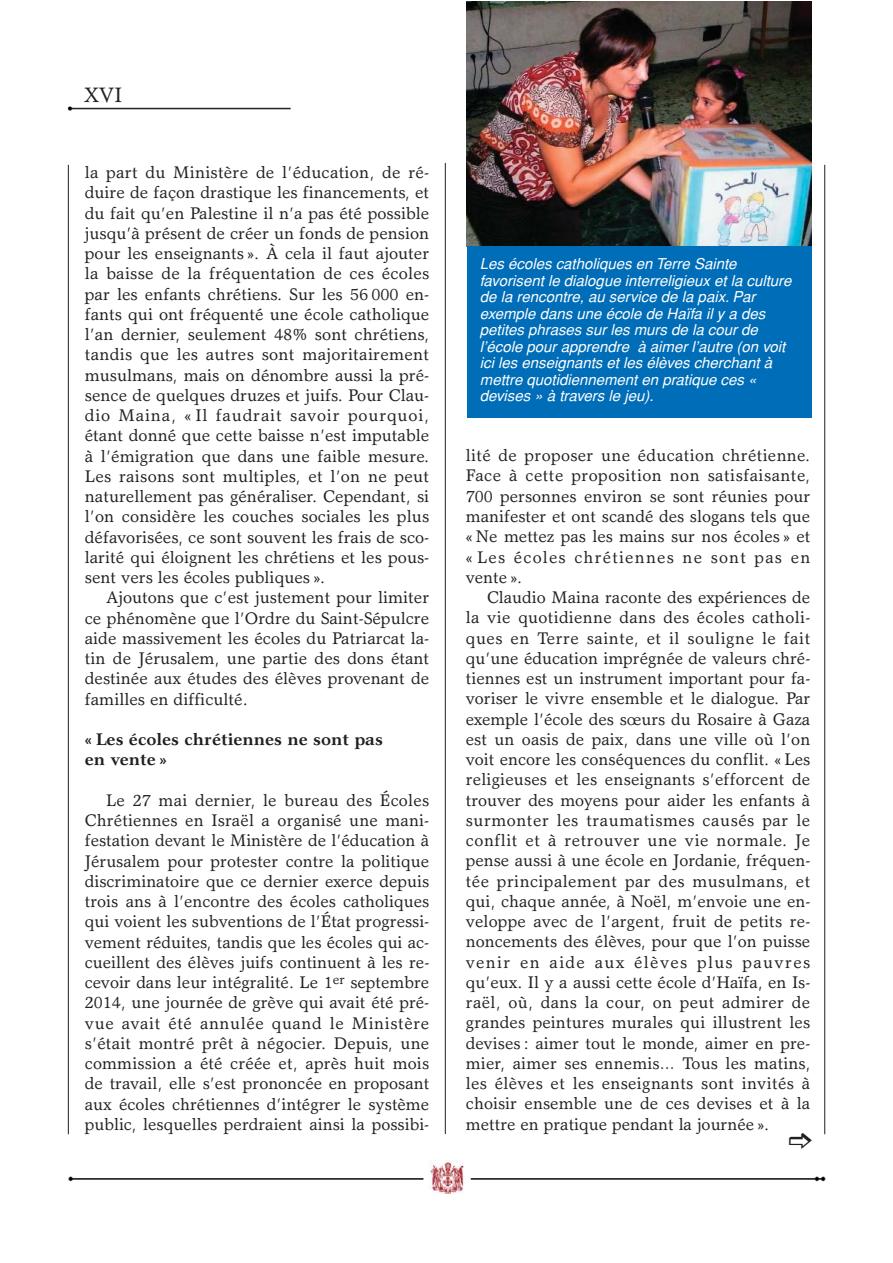
<style>
.page{position:relative;width:893px;height:1263px;background:#fff}
.page>*{position:absolute;margin:0;border:0;box-sizing:border-box;transform-origin:0 0}
.t1{font:21px "Garth Graphic";color:#231f20}
.t2{font:16.95px/20.2px "Garth Graphic";color:#231f20;text-align:justify}
.t3{font:700 16.95px/20.2px "Garth Graphic";color:#231f20}
.t4{font:italic 15px/16.5px "Helvetica";color:#fff}
</style>
<div class="page">
<hr style="left:68px;top:165px;width:1px;height:969px;background:#231f20">
<hr style="left:824px;top:165px;width:1px;height:969px;background:#231f20">
<img style="left:68px;top:1176px;width:758px;height:6px">
<img style="left:429px;top:1161px;width:35px;height:33px">
<hr style="left:445px;top:163px;width:1px;height:971px;background:#231f20">
<img style="left:67px;top:106px;width:224px;height:5px">
<img style="left:467px;top:1px;width:344px;height:245px">
<div style="left:467px;top:246px;width:344px;height:171px;background:#006db8"></div>
<p class="t1" style="left:84px;top:86px;width:40px">XVI</p>
<p class="t2" style="left:85px;top:164px;width:346px">la part du Ministère de l’éducation, de ré&shy;duire de façon drastique les financements, et du fait qu’en Palestine il n’a pas été possible jusqu’à présent de créer un fonds de pension pour les enseignants ». À cela il faut ajouter la baisse de la fréquentation de ces écoles par les enfants chrétiens. Sur les 56 000 en&shy;fants qui ont fréquenté une école catholique l’an dernier, seulement 48% sont chrétiens, tandis que les autres sont majoritairement musulmans, mais on dénombre aussi la pré&shy;sence de quelques druzes et juifs. Pour Clau&shy;dio Maina, « Il faudrait savoir pourquoi, étant donné que cette baisse n’est imputable à l’émigration que dans une faible mesure.<br>Les raisons sont multiples, et l’on ne peut naturellement pas généraliser. Cependant, si l’on considère les couches sociales les plus défavorisées, ce sont souvent les frais de sco&shy;larité qui éloignent les chrétiens et les pous&shy;sent vers les écoles publiques ».</p>
<p class="t2" style="left:85px;top:589px;width:346px;text-indent:21px">Ajoutons que c’est justement pour limiter ce phénomène que l’Ordre du Saint-Sépulcre aide massivement les écoles du Patriarcat la&shy;tin de Jérusalem, une partie des dons étant destinée aux études des élèves provenant de familles en difficulté.</p>
<p class="t3" style="left:85px;top:731px;width:300px">« Les écoles chrétiennes ne sont pas en vente »</p>
<p class="t2" style="left:85px;top:792px;width:346px;text-indent:21px">Le 27 mai dernier, le bureau des Écoles Chrétiennes en Israël a organisé une mani&shy;festation devant le Ministère de l’éducation à Jérusalem pour protester contre la politique discriminatoire que ce dernier exerce depuis trois ans à l’encontre des écoles catholiques qui voient les subventions de l’État progressi&shy;vement réduites, tandis que les écoles qui ac&shy;cueillent des élèves juifs continuent à les re&shy;cevoir dans leur intégralité. Le 1<sup>er</sup> septembre 2014, une journée de grève qui avait été pré&shy;vue avait été annulée quand le Ministère s’était montré prêt à négocier. Depuis, une commission a été créée et, après huit mois de travail, elle s’est prononcée en proposant aux écoles chrétiennes d’intégrer le système public, lesquelles perdraient ainsi la possibi-</p>
<p class="t4" style="left:480px;top:257px;width:316px">Les écoles catholiques en Terre Sainte favorisent le dialogue interreligieux et la culture de la rencontre, au service de la paix. Par exemple dans une école de Haïfa il y a des petites phrases sur les murs de la cour de l’école pour apprendre à aimer l’autre (on voit ici les enseignants et les élèves cherchant à mettre quotidiennement en pratique ces « devises » à travers le jeu).</p>
<p class="t2" style="left:466px;top:447px;width:346px">lité de proposer une éducation chrétienne.<br>Face à cette proposition non satisfaisante, 700 personnes environ se sont réunies pour manifester et ont scandé des slogans tels que « Ne mettez pas les mains sur nos écoles » et « Les écoles chrétiennes ne sont pas en vente ».</p>
<p class="t2" style="left:466px;top:589px;width:346px;text-indent:21px">Claudio Maina raconte des expériences de la vie quotidienne dans des écoles catholi&shy;ques en Terre sainte, et il souligne le fait qu’une éducation imprégnée de valeurs chré&shy;tiennes est un instrument important pour fa&shy;voriser le vivre ensemble et le dialogue. Par exemple l’école des sœurs du Rosaire à Gaza est un oasis de paix, dans une ville où l’on voit encore les conséquences du conflit. « Les religieuses et les enseignants s’efforcent de trouver des moyens pour aider les enfants à surmonter les traumatismes causés par le conflit et à retrouver une vie normale. Je pense aussi à une école en Jordanie, fréquen&shy;tée principalement par des musulmans, et qui, chaque année, à Noël, m’envoie une en&shy;veloppe avec de l’argent, fruit de petits re&shy;noncements des élèves, pour que l’on puisse venir en aide aux élèves plus pauvres qu’eux. Il y a aussi cette école d’Haïfa, en Is&shy;raël, où, dans la cour, on peut admirer de grandes peintures murales qui illustrent les devises : aimer tout le monde, aimer en pre&shy;mier, aimer ses ennemis… Tous les matins, les élèves et les enseignants sont invités à choisir ensemble une de ces devises et à la mettre en pratique pendant la journée ».</p>
</div>
